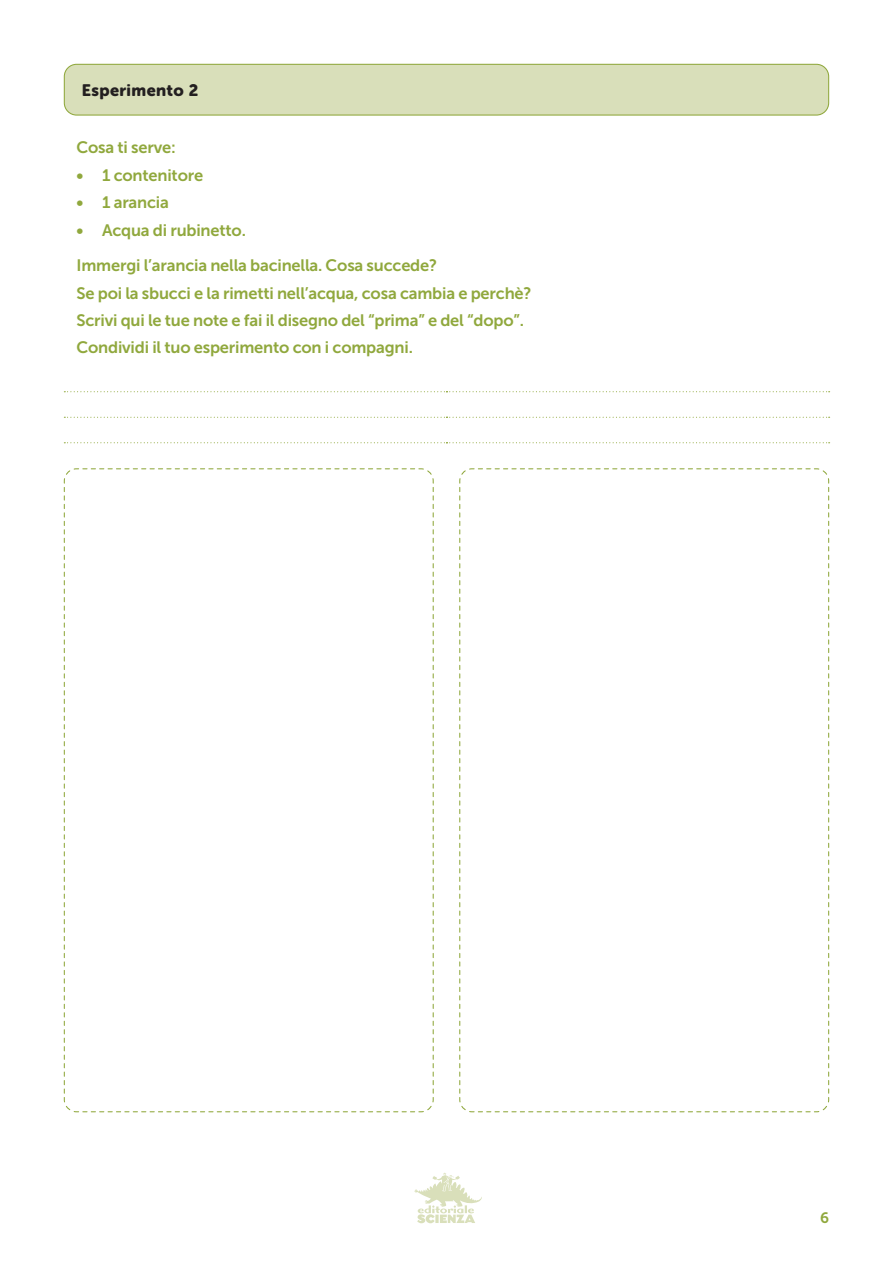
<style>
.page{position:relative;width:893px;height:1263px;background:#fff}
.page>*{position:absolute;margin:0;border:0;box-sizing:border-box;transform-origin:0 0}
.testo_arancio{font:16.5px "Museo Sans 700";letter-spacing:-.01em;color:#90a83d}
.domanda{font:16.5px "Museo Sans Rounded 900";letter-spacing:.025em;color:#231f20}
.t1{font:15px "Museo Sans Rounded 700";color:#90a83d}
</style>
<div class="page">
<svg style="left:414px;top:1173px;width:68px;height:50px"></svg>
<svg style="left:64px;top:391px;width:766px;height:1px"></svg>
<svg style="left:64px;top:417px;width:766px;height:1px"></svg>
<svg style="left:64px;top:442px;width:766px;height:1px"></svg>
<div style="left:64px;top:64px;width:765px;height:51px;background:#d9dfba;border-radius:12px"></div>
<div style="left:64px;top:64px;width:765px;height:52px;border:1px solid #90a83d;border-radius:12px"></div>
<svg style="left:63px;top:468px;width:371px;height:645px"></svg>
<svg style="left:459px;top:468px;width:371px;height:645px"></svg>
<p class="domanda" style="left:82px;top:81px;width:118px">Esperimento 2</p>
<p class="testo_arancio" style="left:77px;top:139px;width:101px">Cosa ti serve:</p>
<p class="testo_arancio" style="left:77px;top:166px;width:128px">• 1 contenitore</p>
<p class="testo_arancio" style="left:77px;top:193px;width:94px">• 1 arancia</p>
<p class="testo_arancio" style="left:77px;top:221px;width:171px">• Acqua di rubinetto.</p>
<p class="testo_arancio" style="left:77px;top:256px;width:362px">Immergi l’arancia nella bacinella. Cosa succede?</p>
<p class="testo_arancio" style="left:77px;top:284px;width:456px">Se poi la sbucci e la rimetti nell’acqua, cosa cambia e perchè?</p>
<p class="testo_arancio" style="left:77px;top:311px;width:449px">Scrivi qui le tue note e fai il disegno del “prima” e del “dopo”.</p>
<p class="testo_arancio" style="left:77px;top:339px;width:338px">Condividi il tuo esperimento con i compagni.</p>
<p class="t1" style="left:820px;top:1209px;width:10px">6</p>
</div>
